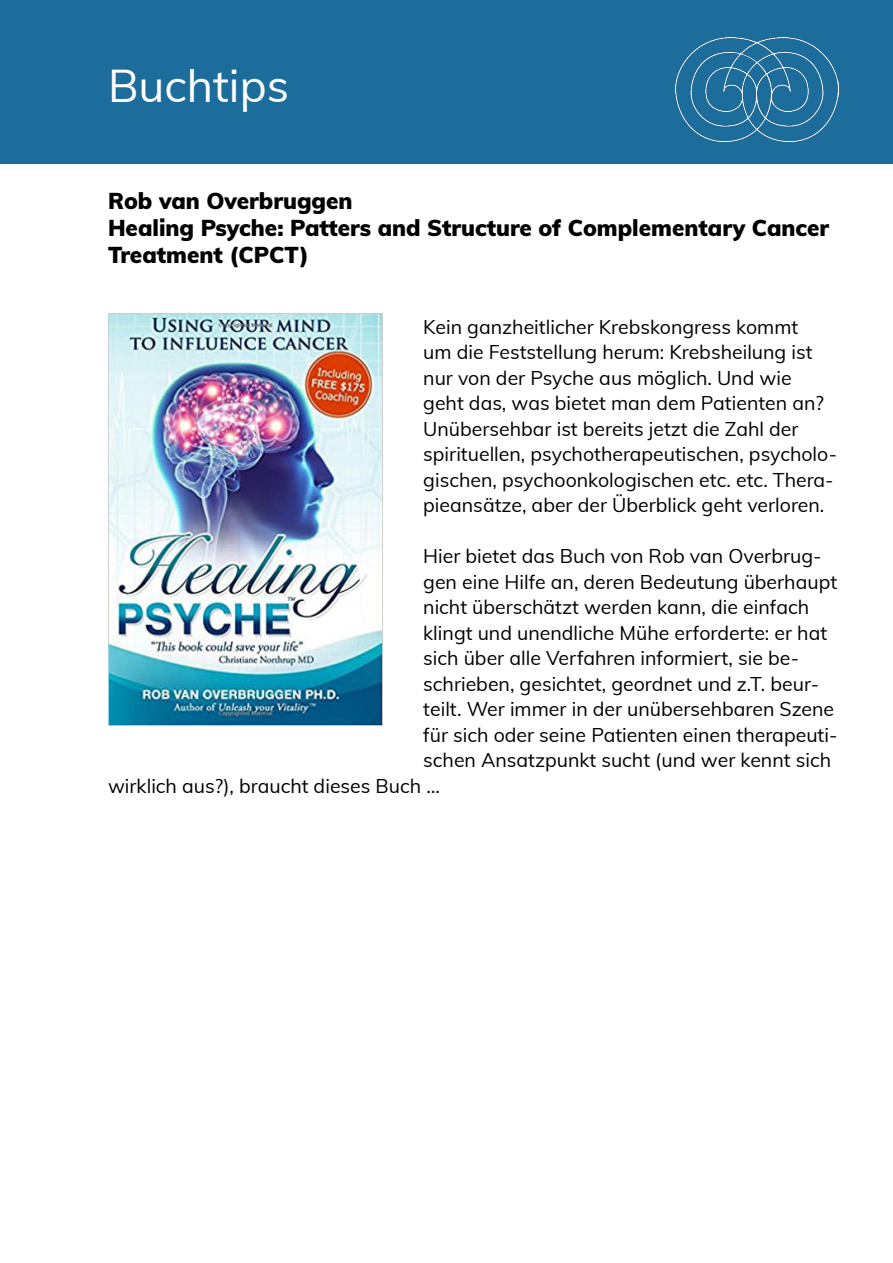
<style>
.page{position:relative;width:893px;height:1263px;background:#fff}
.page>*{position:absolute;margin:0;border:0;box-sizing:border-box;transform-origin:0 0}
.t1{font:45px "Muli";color:#fff}
.t2{font:900 22.5px/27px "Muli";color:#000001}
.t3{font:19.5px/25.5px "Muli";color:#000001}
</style>
<div class="page">
<div style="left:0;top:0;width:893px;height:164px;background:#1c6c9c"></div>
<img style="left:675px;top:37px;width:163px;height:105px">
<img style="left:108px;top:314px;width:275px;height:412px">
<h1 class="t1" style="left:108px;top:53px;width:182px">Buchtips</h1>
<p class="t2" style="left:108px;top:186px;width:723px">Rob van Overbruggen<br>Healing Psyche: Patters and Structure of Complementary Cancer<br>Treatment (CPCT)</p>
<p class="t3" style="left:423px;top:313px;width:415px">Kein ganzheitlicher Krebskongress kommt<br>um die Feststellung herum: Krebsheilung ist nur von der Psyche aus möglich. Und wie geht das, was bietet man dem Patienten an?<br>Unübersehbar ist bereits jetzt die Zahl der spirituellen, psychotherapeutischen, psycholo&shy;gischen, psychoonkologischen etc. etc. Thera&shy;pieansätze, aber der Überblick geht verloren.</p>
<p class="t3" style="left:423px;top:542px;width:400px">Hier bietet das Buch von Rob van Overbrug-</p>
<p class="t3" style="left:423px;top:568px;width:415px">gen eine Hilfe an, deren Bedeutung überhaupt</p>
<p class="t3" style="left:423px;top:593px;width:387px">nicht überschätzt werden kann, die einfach</p>
<p class="t3" style="left:423px;top:619px;width:405px">klingt und unendliche Mühe erforderte: er hat</p>
<p class="t3" style="left:423px;top:644px;width:377px">sich über alle Verfahren informiert, sie be-</p>
<p class="t3" style="left:423px;top:670px;width:397px">schrieben, gesichtet, geordnet und z.T. beur-</p>
<p class="t3" style="left:423px;top:695px;width:412px">teilt. Wer immer in der unübersehbaren Szene</p>
<p class="t3" style="left:423px;top:721px;width:416px">für sich oder seine Patienten einen therapeuti-</p>
<p class="t3" style="left:423px;top:746px;width:409px">schen Ansatzpunkt sucht (und wer kennt sich</p>
<p class="t3" style="left:108px;top:772px;width:333px">wirklich aus?), braucht dieses Buch …</p>
</div>
